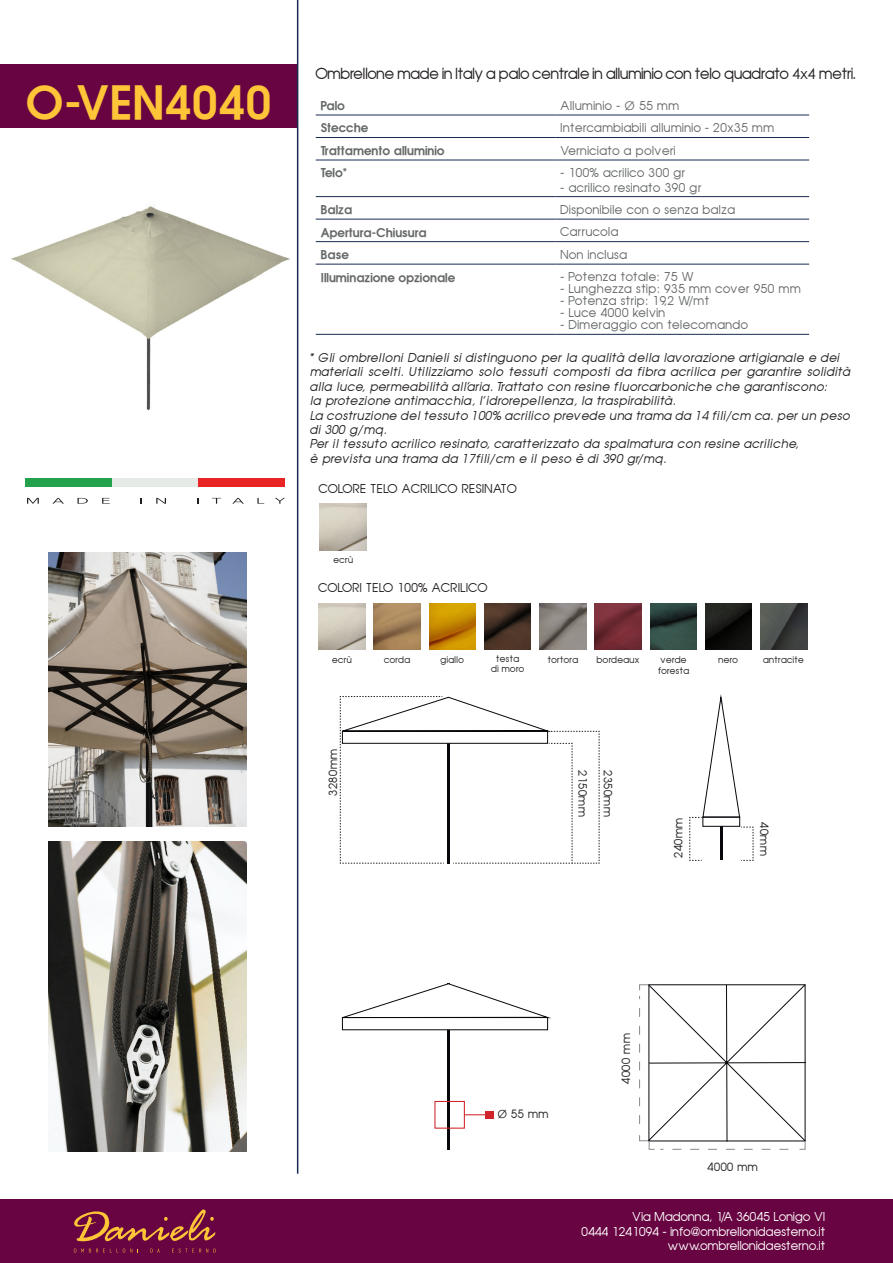
<style>
.page{position:relative;width:893px;height:1263px;background:#fff}
.page>*{position:absolute;margin:0;border:0;box-sizing:border-box;transform-origin:0 0}
.t1{font:700 45px "Trendex SSK Semi";color:#ffc538}
.t2{font:15px "Trendex SSK";color:#231f20}
.t3{font:12px/14.4px "Trendex SSK Italic";letter-spacing:.05em;color:#231f20}
.t4{font:12px "Trendex SSK";letter-spacing:.05em;color:#666969}
.t5{font:12px "Trendex SSK";letter-spacing:.025em;color:#fff}
.t6{font:700 12px "Trendex SSK Semi";color:#666969}
.t7{font:12px "Trendex SSK";letter-spacing:.05em;color:#231f20}
.t8{font:11.25px "Trendex SSK";letter-spacing:.05em;color:#231f20}
.t9{font:9px/10.8px "Trendex SSK";letter-spacing:.05em;color:#231f20}
.s1{font-family:"Century Gothic"}
</style>
<div class="page">
<div style="left:0;top:64px;width:298px;height:64px;background:#680441"></div>
<hr style="left:297px;top:0;width:1px;height:1174px;background:#182b54">
<div style="left:0;top:1199px;width:893px;height:64px;background:#680441"></div>
<svg style="left:74px;top:1209px;width:142px;height:43px"></svg>
<img style="left:319px;top:603px;width:46px;height:47px">
<img style="left:374px;top:603px;width:46px;height:47px">
<img style="left:650px;top:603px;width:47px;height:47px">
<img style="left:429px;top:603px;width:47px;height:46px">
<img style="left:705px;top:603px;width:47px;height:47px">
<img style="left:484px;top:603px;width:47px;height:46px">
<img style="left:540px;top:603px;width:46px;height:46px">
<img style="left:761px;top:603px;width:46px;height:47px">
<img style="left:595px;top:603px;width:46px;height:47px">
<img style="left:320px;top:504px;width:46px;height:46px">
<img style="left:49px;top:553px;width:197px;height:273px">
<svg style="left:639px;top:984px;width:167px;height:166px"></svg>
<hr style="left:447px;top:984px;width:3px;height:166px;background:#07080c">
<svg style="left:342px;top:983px;width:206px;height:47px"></svg>
<div style="left:434px;top:1101px;width:31px;height:28px;border:1px solid #d1232a"></div>
<svg style="left:464px;top:1114px;width:21px;height:1px"></svg>
<div style="left:485px;top:1111px;width:8px;height:8px;background:#d1232a"></div>
<svg style="left:689px;top:697px;width:65px;height:164px"></svg>
<svg style="left:340px;top:696px;width:260px;height:168px"></svg>
<img style="left:11px;top:206px;width:279px;height:204px">
<div style="left:26px;top:478px;width:86px;height:8px;background:#23a14b"></div>
<div style="left:112px;top:478px;width:86px;height:8px;background:#e5eae7"></div>
<div style="left:198px;top:478px;width:87px;height:8px;background:#e92424"></div>
<svg style="left:27px;top:498px;width:12px;height:6px"></svg>
<svg style="left:52px;top:498px;width:12px;height:6px"></svg>
<svg style="left:78px;top:498px;width:10px;height:6px"></svg>
<svg style="left:102px;top:498px;width:8px;height:6px"></svg>
<svg style="left:156px;top:498px;width:10px;height:6px"></svg>
<svg style="left:212px;top:498px;width:9px;height:6px"></svg>
<svg style="left:232px;top:498px;width:12px;height:6px"></svg>
<svg style="left:257px;top:498px;width:7px;height:6px"></svg>
<svg style="left:275px;top:498px;width:10px;height:6px"></svg>
<hr style="left:316px;top:115px;width:239px;height:1px;background:#182b54">
<hr style="left:555px;top:115px;width:254px;height:1px;background:#182b54">
<hr style="left:316px;top:219px;width:239px;height:1px;background:#182b54">
<hr style="left:555px;top:219px;width:254px;height:1px;background:#182b54">
<hr style="left:316px;top:241px;width:239px;height:1px;background:#182b54">
<hr style="left:555px;top:241px;width:254px;height:1px;background:#182b54">
<hr style="left:316px;top:264px;width:239px;height:1px;background:#182b54">
<hr style="left:555px;top:264px;width:254px;height:1px;background:#182b54">
<hr style="left:316px;top:137px;width:239px;height:1px;background:#182b54">
<hr style="left:555px;top:137px;width:254px;height:1px;background:#182b54">
<hr style="left:316px;top:160px;width:239px;height:1px;background:#182b54">
<hr style="left:555px;top:160px;width:254px;height:1px;background:#182b54">
<hr style="left:316px;top:196px;width:239px;height:1px;background:#182b54">
<hr style="left:555px;top:196px;width:254px;height:1px;background:#182b54">
<hr style="left:316px;top:334px;width:239px;height:1px;background:#182b54">
<hr style="left:555px;top:334px;width:254px;height:1px;background:#182b54">
<img style="left:49px;top:842px;width:197px;height:309px">
<p class="t1" style="left:26px;top:73px;width:248px">O-VEN4040</p>
<p class="t2" style="left:316px;top:64px;width:542px">Ombrellone made in Italy a palo centrale in alluminio con telo quadrato <span class="s1">4x4</span> metri.</p>
<p class="t6" style="left:321px;top:98px;width:26px">Palo</p>
<p class="t4" style="left:561px;top:98px;width:120px">Alluminio - <span class="s1">Ø</span> 55 mm</p>
<p class="t6" style="left:321px;top:120px;width:49px">Stecche</p>
<p class="t4" style="left:561px;top:120px;width:215px">Intercambiabili alluminio - 20x35 mm</p>
<p class="t6" style="left:321px;top:143px;width:125px">Trattamento alluminio</p>
<p class="t4" style="left:561px;top:143px;width:116px">Verniciato a polveri</p>
<p class="t6" style="left:321px;top:165px;width:28px">Telo*</p>
<p class="t4" style="left:561px;top:165px;width:126px">- 100% acrilico 300 gr</p>
<p class="t4" style="left:561px;top:179px;width:142px">- acrilico resinato 390 gr</p>
<p class="t6" style="left:321px;top:202px;width:33px">Balza</p>
<p class="t4" style="left:561px;top:202px;width:176px">Disponibile con o senza balza</p>
<p class="t6" style="left:321px;top:224px;width:107px">Apertura-Chiusura</p>
<p class="t4" style="left:561px;top:224px;width:59px">Carrucola</p>
<p class="t6" style="left:321px;top:247px;width:30px">Base</p>
<p class="t4" style="left:561px;top:247px;width:68px">Non inclusa</p>
<p class="t6" style="left:321px;top:269px;width:136px">Illuminazione opzionale</p>
<p class="t4" style="left:561px;top:269px;width:135px">- Potenza totale: 75 W</p>
<p class="t4" style="left:561px;top:281px;width:241px">- Lunghezza stip: 935 mm cover 950 mm</p>
<p class="t4" style="left:561px;top:293px;width:150px">- Potenza strip: 19,2 W/mt</p>
<p class="t4" style="left:561px;top:305px;width:106px">- Luce 4000 kelvin</p>
<p class="t4" style="left:561px;top:317px;width:189px">- Dimeraggio con telecomando</p>
<p class="t3" style="left:310px;top:350px;width:531px">* Gli ombrelloni Danieli si distinguono per la qualità della lavorazione artigianale e dei</p>
<p class="t3" style="left:310px;top:365px;width:541px">materiali scelti. Utilizziamo solo tessuti composti da fibra acrilica per garantire solidità alla luce, permeabilità all’aria. Trattato con resine fluorcarboniche che garantiscono:</p>
<p class="t3" style="left:310px;top:393px;width:367px">la protezione antimacchia, l’idrorepellenza, la traspirabilità.</p>
<p class="t3" style="left:310px;top:408px;width:541px">La costruzione del tessuto 100% acrilico prevede una trama da 14 fili/cm ca. per un peso di 300 g/mq.</p>
<p class="t3" style="left:310px;top:437px;width:490px">Per il tessuto acrilico resinato, caratterizzato da spalmatura con resine acriliche,</p>
<p class="t3" style="left:310px;top:451px;width:358px">è prevista una trama da 17fili/cm e il peso è di 390 gr/mq.</p>
<p class="t7" style="left:319px;top:481px;width:199px">COLORE TELO ACRILICO RESINATO</p>
<p class="t9" style="left:333px;top:554px;width:21px">ecrù</p>
<p class="t7" style="left:319px;top:580px;width:170px">COLORI TELO 100% ACRILICO</p>
<p class="t9" style="left:332px;top:654px;width:21px">ecrù</p>
<p class="t9" style="left:384px;top:654px;width:27px">corda</p>
<p class="t9" style="left:441px;top:654px;width:25px">giallo</p>
<p class="t9" style="left:496px;top:653px;width:24px">testa</p>
<p class="t9" style="left:491px;top:663px;width:34px">di moro</p>
<p class="t9" style="left:548px;top:654px;width:32px">tortora</p>
<p class="t9" style="left:597px;top:654px;width:44px">bordeaux</p>
<p class="t9" style="left:658px;top:654px;width:32px">verde foresta</p>
<p class="t9" style="left:718px;top:654px;width:21px">nero</p>
<p class="t9" style="left:763px;top:654px;width:42px">antracite</p>
<p class="t8" style="left:326px;top:796px;width:48px;rotate:-90deg">3280mm</p>
<p class="t8" style="left:590px;top:770px;width:48px;rotate:90deg">2150mm</p>
<p class="t8" style="left:615px;top:770px;width:48px;rotate:90deg">2350mm</p>
<p class="t8" style="left:671px;top:858px;width:42px;rotate:-90deg">240mm</p>
<p class="t8" style="left:771px;top:822px;width:35px;rotate:90deg">40mm</p>
<p class="t8" style="left:497px;top:1106px;width:52px"><span class="s1">Ø</span> 55 mm</p>
<p class="t8" style="left:619px;top:1084px;width:52px;rotate:-90deg">4000 mm</p>
<p class="t8" style="left:707px;top:1159px;width:52px">4000 mm</p>
<p class="t5" style="left:632px;top:1209px;width:194px">Via Madonna, 1/A 36045 Lonigo VI</p>
<p class="t5" style="left:582px;top:1223px;width:245px">0444 1241094 - info@ombrellonidaesterno.it</p>
<p class="t5" style="left:668px;top:1238px;width:159px">www.ombrellonidaesterno.it</p>
</div>
